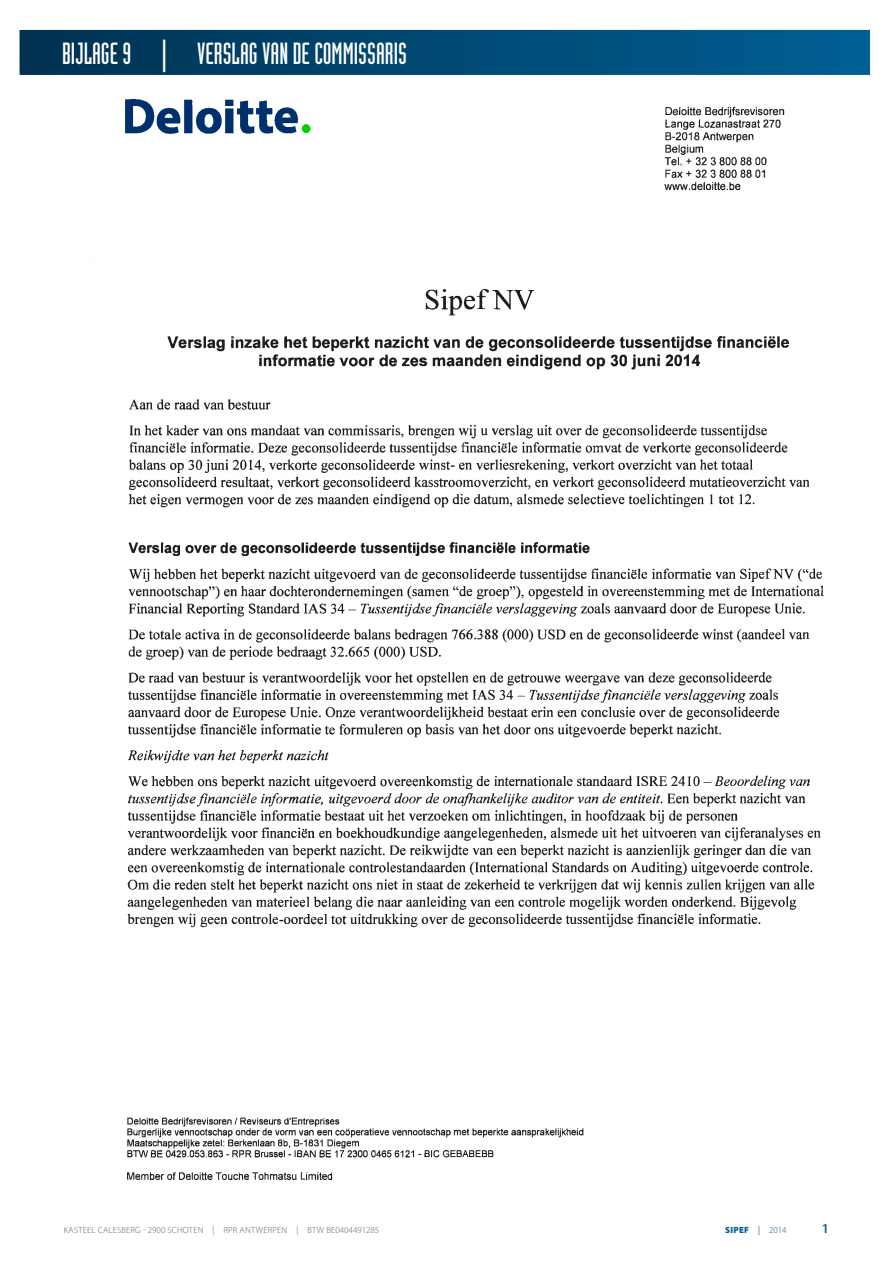
<style>
.page{position:relative;width:893px;height:1263px;background:#fff}
.page>*{position:absolute;margin:0;border:0;box-sizing:border-box;transform-origin:0 0}
.t1{font:30px "Industria LT Std Solid";color:#fff}
.t2{font:600 13.5px "Myriad Pro";color:#005f94}
.t3{font:300 9px "Myriad Pro";letter-spacing:.02em;color:#636362}
.t4{font:900 9px "Myriad Pro";letter-spacing:.02em;color:#005f94}
.s1{font-weight:300;color:#000}
.s2{font-weight:300}
</style>
<div class="page">
<div style="left:20px;top:30px;width:850px;height:45px;background:linear-gradient(to right,#003251,#005f95)"></div>
<img style="left:125px;top:99px;width:142px;height:35px">
<img style="left:126px;top:106px;width:697px;height:1074px">
<h1 class="t1" style="left:62px;top:37px;width:347px">BIJLAGE 9 | VERSLAG VAN DE COMMISSARIS</h1>
<p class="t3" style="left:64px;top:1225px;width:317px">KASTEEL CALESBERG - 2900 SCHOTEN | RPR ANTWERPEN | BTW BE0404491285</p>
<p class="t4" style="left:725px;top:1225px;width:63px">SIPEF <span class="s1">|</span> <span class="s2">2014</span></p>
<h2 class="t2" style="left:822px;top:1221px;width:9px">1</h2>
</div>
